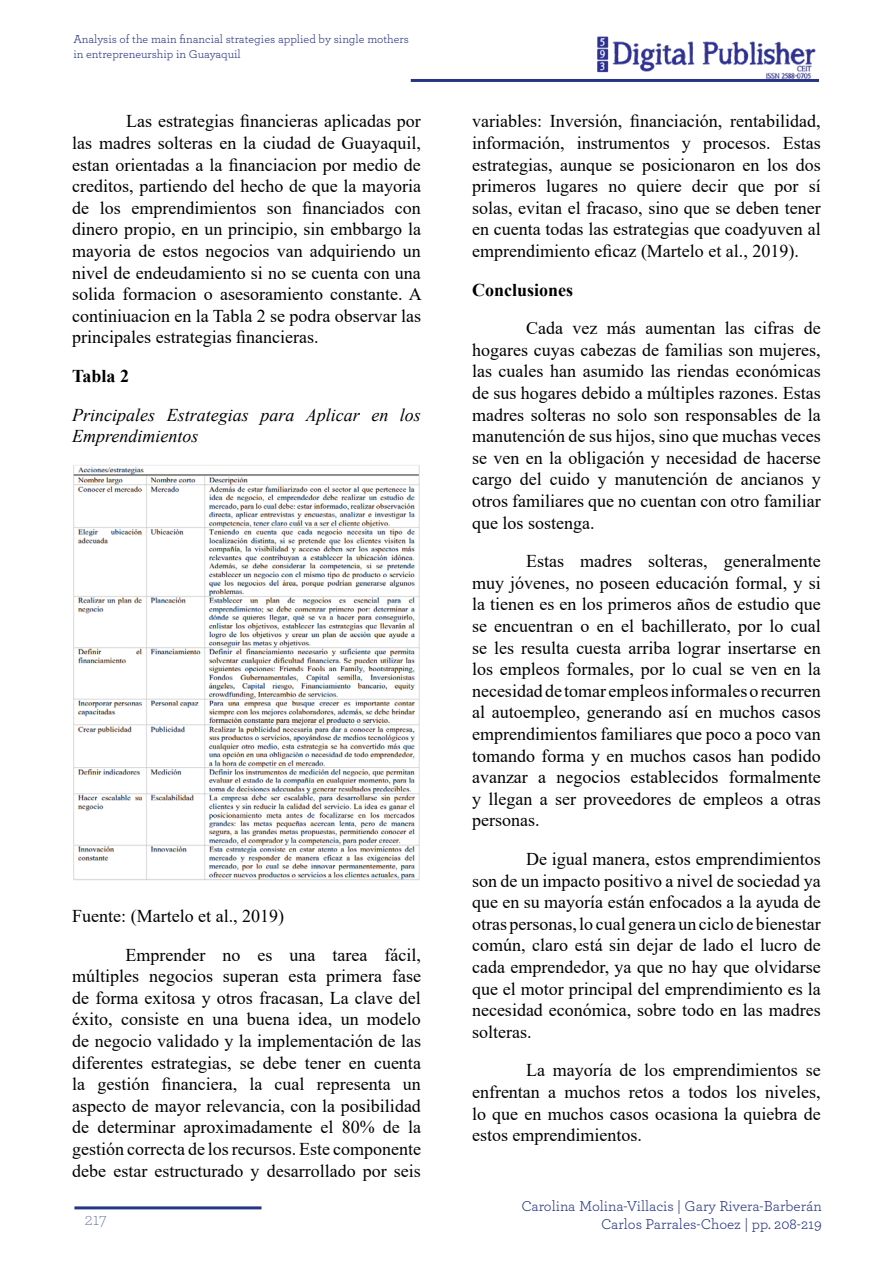
<style>
.page{position:relative;width:893px;height:1263px;background:#fff}
.page>*{position:absolute;margin:0;border:0;box-sizing:border-box;transform-origin:0 0}
.t1{font:18px/21.6px "Times New Roman";color:#000;text-align:justify}
.t2{font:italic 18px/21.6px "Times New Roman";color:#000}
.t3{font:700 18px "Times New Roman";color:#000}
.t4{font:200 18px "Archer";color:#283583}
.t5{font:15px/18px "Archer";color:#283583;text-align:right}
.t6{font:12px/14.4px "Archer";color:#283583}
</style>
<div class="page">
<hr style="left:411px;top:79px;width:408px;height:3px;background:#283583">
<img style="left:597px;top:36px;width:219px;height:43px">
<hr style="left:74px;top:1206px;width:187px;height:3px;background:#283583">
<img style="left:73px;top:465px;width:347px;height:415px">
<p class="t6" style="left:73px;top:32px;width:337px">Analysis of the main financial strategies applied by single mothers in entrepreneurship in Guayaquil</p>
<p class="t1" style="left:72px;top:110px;width:351px;text-indent:54px">Las estrategias financieras aplicadas por las madres solteras en la ciudad de Guayaquil, estan orientadas a la financiacion por medio de creditos, partiendo del hecho de que la mayoria de los emprendimientos son financiados con dinero propio, en un principio, sin embbargo la mayoria de estos negocios van adquiriendo un nivel de endeudamiento si no se cuenta con una solida formacion o asesoramiento constante. A continiuacion en la Tabla 2 se podra observar las principales estrategias financieras.</p>
<p class="t3" style="left:72px;top:363px;width:58px">Tabla 2</p>
<p class="t2" style="left:72px;top:403px;width:350px">Principales Estrategias para Aplicar en los<br>Emprendimientos</p>
<p class="t1" style="left:125px;top:896px;width:297px;line-height:38.5px;text-indent:-53px">Fuente: (Martelo et al., 2019)<br>Emprender no es una tarea fácil,</p>
<p class="t1" style="left:72px;top:965px;width:350px">múltiples negocios superan esta primera fase de forma exitosa y otros fracasan, La clave del éxito, consiste en una buena idea, un modelo de negocio validado y la implementación de las diferentes estrategias, se debe tener en cuenta la gestión financiera, la cual representa un aspecto de mayor relevancia, con la posibilidad de determinar aproximadamente el 80% de la gestión correcta de los recursos. Este componente debe estar estructurado y desarrollado por seis</p>
<p class="t4" style="left:85px;top:1208px;width:23px">217</p>
<p class="t1" style="left:472px;top:110px;width:350px">variables: Inversión, financiación, rentabilidad, información, instrumentos y procesos. Estas estrategias, aunque se posicionaron en los dos primeros lugares no quiere decir que por sí solas, evitan el fracaso, sino que se deben tener en cuenta todas las estrategias que coadyuven al emprendimiento eficaz (Martelo et al., 2019).</p>
<p class="t3" style="left:472px;top:276px;width:103px">Conclusiones</p>
<p class="t1" style="left:472px;top:317px;width:350px;text-indent:54px">Cada vez más aumentan las cifras de hogares cuyas cabezas de familias son mujeres, las cuales han asumido las riendas económicas de sus hogares debido a múltiples razones. Estas madres solteras no solo son responsables de la manutención de sus hijos, sino que muchas veces se ven en la obligación y necesidad de hacerse cargo del cuido y manutención de ancianos y otros familiares que no cuentan con otro familiar que los sostenga.</p>
<p class="t1" style="left:472px;top:550px;width:350px;text-indent:54px">Estas madres solteras, generalmente muy jóvenes, no poseen educación formal, y si la tienen es en los primeros años de estudio que se encuentran o en el bachillerato, por lo cual se les resulta cuesta arriba lograr insertarse en los empleos formales, por lo cual se ven en la necesidad de tomar empleos informales o recurren al autoempleo, generando así en muchos casos emprendimientos familiares que poco a poco van tomando forma y en muchos casos han podido avanzar a negocios establecidos formalmente y llegan a ser proveedores de empleos a otras personas.</p>
<p class="t1" style="left:472px;top:848px;width:350px;text-indent:54px">De igual manera, estos emprendimientos son de un impacto positivo a nivel de sociedad ya que en su mayoría están enfocados a la ayuda de otras personas, lo cual genera un ciclo de bienestar común, claro está sin dejar de lado el lucro de cada emprendedor, ya que no hay que olvidarse que el motor principal del emprendimiento es la necesidad económica, sobre todo en las madres solteras.</p>
<p class="t1" style="left:472px;top:1059px;width:350px;text-indent:54px">La mayoría de los emprendimientos se enfrentan a muchos retos a todos los niveles, lo que en muchos casos ocasiona la quiebra de estos emprendimientos.</p>
<p class="t5" style="left:521px;top:1196px;width:302px">Carolina Molina-Villacis | Gary Rivera-Barberán<br>Carlos Parrales-Choez | pp. 208-219</p>
</div>
